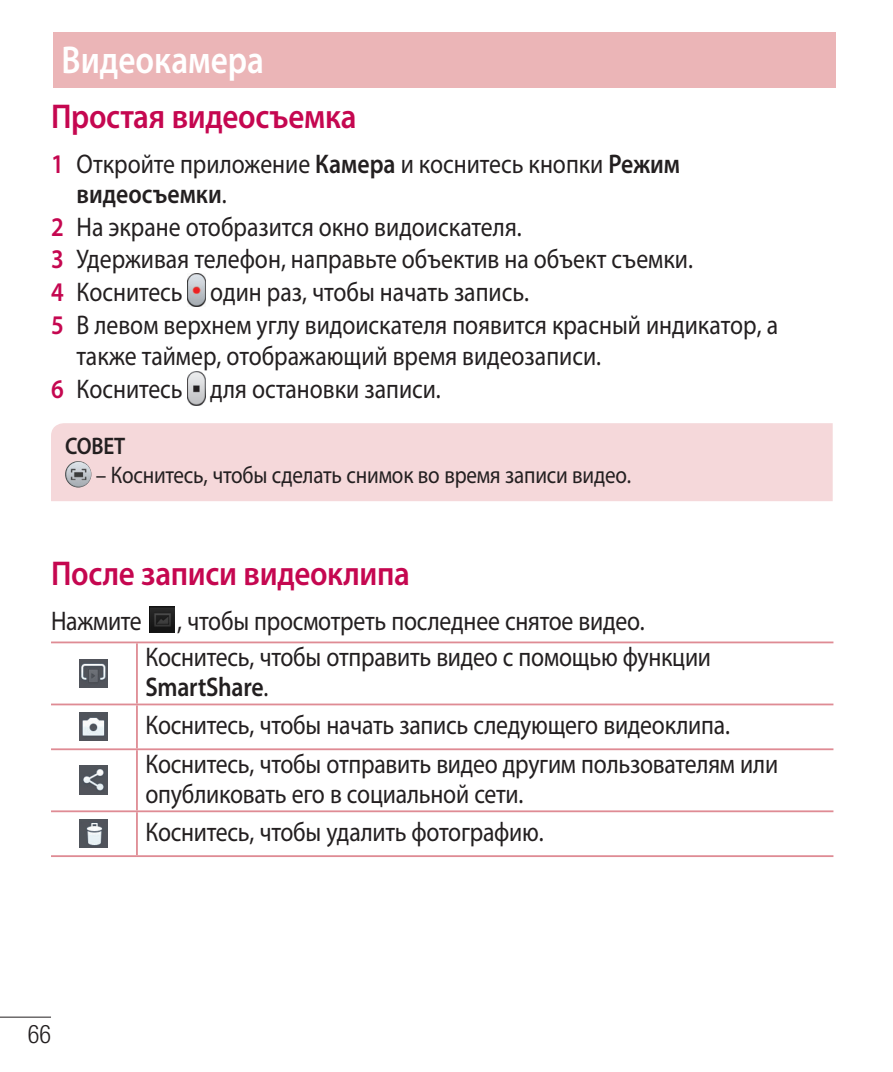
<style>
.page{position:relative;width:893px;height:1072px;background:#fff}
.page>*{position:absolute;margin:0;border:0;box-sizing:border-box;transform-origin:0 0}
.Head_01_Not_Contents{font:600 39px "Myriad Pro";color:#fff;scale:.85 1}
.M_head_02{font:600 34.5px "Myriad Pro";letter-spacing:-.01em;color:#c50750;scale:.9 1}
.main_Num{font:27px/30px "Myriad Pro";color:#231f20;scale:.88 1}
.main{font:27px/30px "Myriad Pro";letter-spacing:-.01em;color:#231f20;scale:.88 1}
.t1{font:300 condensed 25.5px "Helvetica Neue LT Pro";color:#231f20;scale:.95 1}
.t2{font:24px "Myriad Pro";letter-spacing:-.01em;color:#231f20;scale:.88 1}
.t3{font:600 24px "Myriad Pro";letter-spacing:-.01em;color:#231f20;scale:.88 1}
.s1{font-weight:600;color:#c50750}
.s2{font-weight:600}
</style>
<div class="page">
<hr style="left:0;top:1016px;width:51px;height:1px;background:#231f20">
<img style="left:188px;top:273px;width:17px;height:34px">
<img style="left:188px;top:372px;width:17px;height:33px">
<div style="left:51px;top:423px;width:782px;height:78px;background:#f5d8da"></div>
<img style="left:65px;top:461px;width:26px;height:26px;border-radius:13px">
<img style="left:150px;top:606px;width:25px;height:26px">
<hr style="left:51px;top:641px;width:86px;height:2px;background:#df8b94">
<hr style="left:137px;top:641px;width:696px;height:2px;background:#df8b94">
<hr style="left:136px;top:643px;width:2px;height:60px;background:#df8b94">
<hr style="left:51px;top:703px;width:86px;height:2px;background:#df8b94">
<hr style="left:137px;top:703px;width:696px;height:2px;background:#df8b94">
<hr style="left:136px;top:705px;width:2px;height:43px;background:#df8b94">
<hr style="left:51px;top:748px;width:86px;height:2px;background:#df8b94">
<hr style="left:137px;top:748px;width:696px;height:2px;background:#df8b94">
<hr style="left:136px;top:750px;width:2px;height:60px;background:#df8b94">
<hr style="left:51px;top:810px;width:86px;height:2px;background:#df8b94">
<hr style="left:136px;top:812px;width:2px;height:43px;background:#df8b94">
<hr style="left:51px;top:855px;width:86px;height:2px;background:#df8b94">
<hr style="left:137px;top:810px;width:696px;height:2px;background:#df8b94">
<hr style="left:137px;top:855px;width:696px;height:2px;background:#df8b94">
<img style="left:80px;top:659px;width:27px;height:28px">
<img style="left:80px;top:712px;width:27px;height:28px">
<img style="left:80px;top:766px;width:27px;height:28px">
<img style="left:80px;top:819px;width:27px;height:28px">
<div style="left:53px;top:32px;width:783px;height:55px;background:#ebb5b7"></div>
<p class="Head_01_Not_Contents" style="left:62px;top:35px;width:240px">Видеокамера</p>
<p class="M_head_02" style="left:51px;top:94px;width:341px">Простая видеосъемка</p>
<p class="main_Num" style="left:77px;top:149px;width:687px;text-indent:-26px"><span class="s1">1</span> Откройте приложение <span class="s2">Камера</span> и коснитесь кнопки <span class="s2">Режим видеосъемки</span>.</p>
<p class="main_Num" style="left:51px;top:211px;width:536px"><span class="s1">2</span> На экране отобразится окно видоискателя.</p>
<p class="main_Num" style="left:51px;top:244px;width:731px"><span class="s1">3</span> Удерживая телефон, направьте объектив на объект съемки.</p>
<p class="main_Num" style="left:51px;top:276px;width:545px"><span class="s1">4</span> Коснитесь один раз, чтобы начать запись.</p>
<p class="main_Num" style="left:77px;top:308px;width:799px;line-height:31.5px;text-indent:-26px"><span class="s1">5</span> В левом верхнем углу видоискателя появится красный индикатор, а также таймер, отображающий время видеозаписи.</p>
<p class="main_Num" style="left:51px;top:373px;width:444px"><span class="s1">6</span> Коснитесь для остановки записи.</p>
<p class="t3" style="left:65px;top:430px;width:70px">СОВЕТ</p>
<p class="t2" style="left:96px;top:460px;width:610px">– Коснитесь, чтобы сделать снимок во время записи видео.</p>
<p class="M_head_02" style="left:51px;top:551px;width:400px">После записи видеоклипа</p>
<p class="main" style="left:51px;top:606px;width:105px">Нажмите</p>
<p class="main" style="left:177px;top:606px;width:533px">, чтобы просмотреть последнее снятое видео.</p>
<p class="main" style="left:145px;top:641px;width:644px">Коснитесь, чтобы отправить видео с помощью функции<br><span class="s2">SmartShare</span>.</p>
<p class="main" style="left:145px;top:710px;width:666px">Коснитесь, чтобы начать запись следующего видеоклипа.</p>
<p class="main" style="left:145px;top:748px;width:720px">Коснитесь, чтобы отправить видео другим пользователям или опубликовать его в социальной сети.</p>
<p class="main" style="left:145px;top:816px;width:454px">Коснитесь, чтобы удалить фотографию.</p>
<p class="t1" style="left:28px;top:1019px;width:26px">66</p>
</div>
